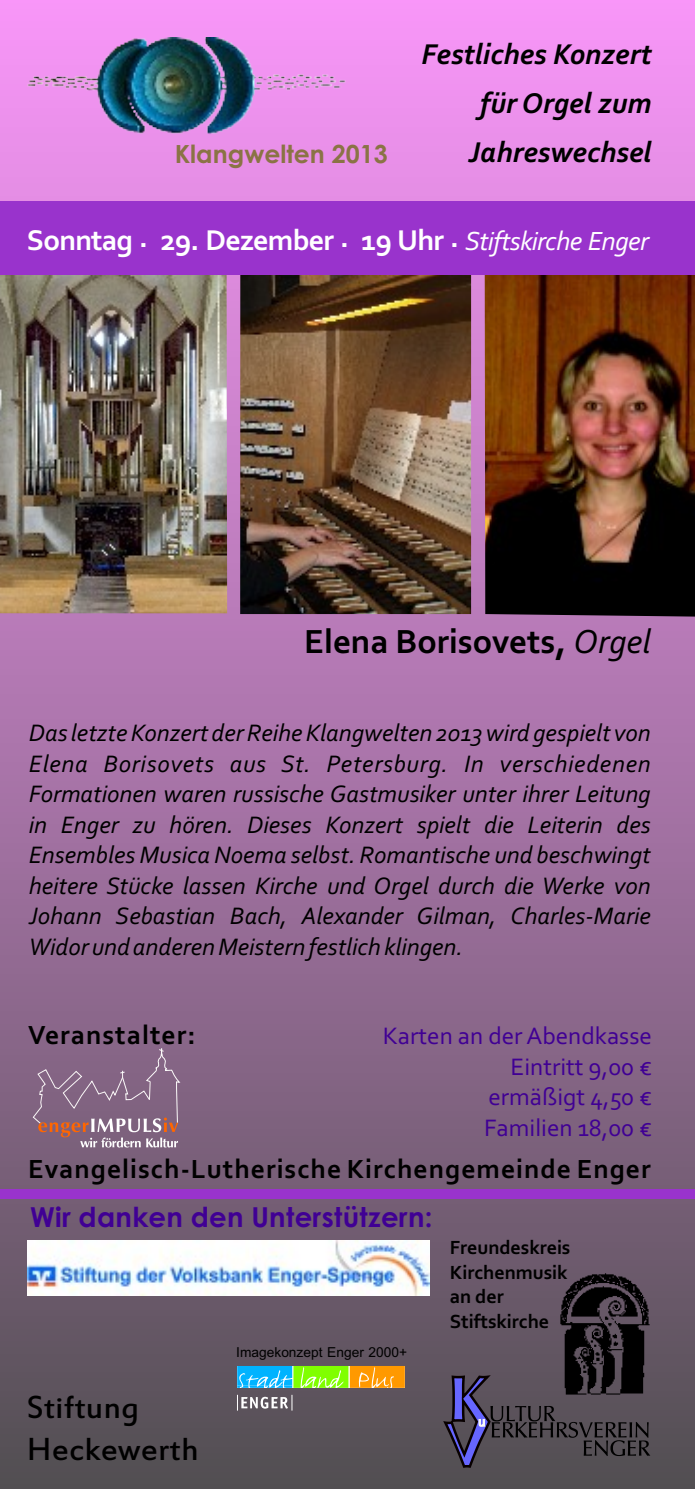
<style>
.page{position:relative;width:695px;height:1489px;background:#fff}
.page>*{position:absolute;margin:0;border:0;box-sizing:border-box;transform-origin:0 0}
.t1{font:700 35px "Corbel";color:#000}
.t2{font:35px/42px "Estrangelo Edessa";color:#000}
.t3{font:700 30px "Corbel";letter-spacing:-.025em;color:#fff}
.t4{font:italic 700 30px/49px "Corbel";color:#000;text-align:right}
.t5{font:700 27.5px "Corbel";letter-spacing:.04em;color:#000}
.t6{font:700 27.5px "Century Gothic";letter-spacing:.01em;color:#400094}
.t7{font:italic 25px/30.5px "Corbel";color:#000;text-align:justify}
.t8{font:25px/30.5px "Corbel";color:#400094;text-align:right}
.t9{font:700 25px "Century Gothic";color:#8a7345}
.t10{font:700 20px/24.5px "Corbel";color:#000}
.t11{font:13.75px "Arial";color:#000}
.s1{font-weight:400;font-style:italic;font-size:27.5px}
.s2{font-weight:400;font-style:italic}
</style>
<div class="page">
<div style="left:0;top:0;width:694px;height:1488px;background:linear-gradient(to bottom,#fc98fc,#565056)"></div>
<div style="left:0;top:1189px;width:694px;height:9px;background:#93c"></div>
<svg style="left:237px;top:1365px;width:168px;height:23px;background:#92c66b"></svg>
<svg style="left:237px;top:1394px;width:55px;height:16px"></svg>
<svg style="left:441px;top:1373px;width:209px;height:96px;background:#4e4755"></svg>
<img style="left:556px;top:1271px;width:96px;height:128px">
<img style="left:28px;top:1240px;width:402px;height:54px">
<img style="left:484px;top:275px;width:210px;height:343px">
<img style="left:240px;top:275px;width:231px;height:339px">
<img style="left:0;top:275px;width:227px;height:338px">
<div style="left:0;top:201px;width:694px;height:74px;background:#93c"></div>
<svg style="left:33px;top:1048px;width:147px;height:99px;background:#8e6f88"></svg>
<img style="left:27px;top:37px;width:319px;height:98px">
<p class="t9" style="left:175px;top:144px;width:215px">Klangwelten 2013</p>
<p class="t4" style="left:421px;top:32px;width:232px">Festliches Konzert für Orgel zum<br>Jahreswechsel</p>
<p class="t3" style="left:27px;top:228px;width:623px">Sonntag . 29. Dezember . 19 Uhr . <span class="s1">Stiftskirche Enger</span></p>
<h1 class="t1" style="left:304px;top:627px;width:348px">Elena Borisovets, <span class="s2">Orgel</span></h1>
<p class="t7" style="left:29px;top:720px;width:623px">Das letzte Konzert der Reihe Klangwelten 2013 wird gespielt von Elena Borisovets aus St. Petersburg. In verschiedenen Formationen waren russische Gastmusiker unter ihrer Leitung in Enger zu hören. Dieses Konzert spielt die Leiterin des Ensembles Musica Noema selbst. Romantische und beschwingt heitere Stücke lassen Kirche und Orgel durch die Werke von Johann Sebastian Bach, Alexander Gilman, Charles-Marie Widor und anderen Meistern festlich klingen.</p>
<p class="t5" style="left:28px;top:1023px;width:169px">Veranstalter:</p>
<p class="t8" style="left:383px;top:1022px;width:270px">Karten an der Abendkasse<br>Eintritt 9,00 €<br>ermäßigt 4,50 €<br>Familien 18,00 €</p>
<p class="t5" style="left:28px;top:1157px;width:624px">Evangelisch-Lutherische Kirchengemeinde Enger</p>
<p class="t6" style="left:30px;top:1206px;width:404px">Wir danken den Unterstützern:</p>
<h1 class="t2" style="left:27px;top:1390px;width:173px">Stiftung<br>Heckewerth</h1>
<p class="t11" style="left:236px;top:1346px;width:172px">Imagekonzept Enger 2000+</p>
<p class="t10" style="left:449px;top:1237px;width:122px">Freundeskreis<br>Kirchenmusik an der<br>Stiftskirche</p>
</div>
